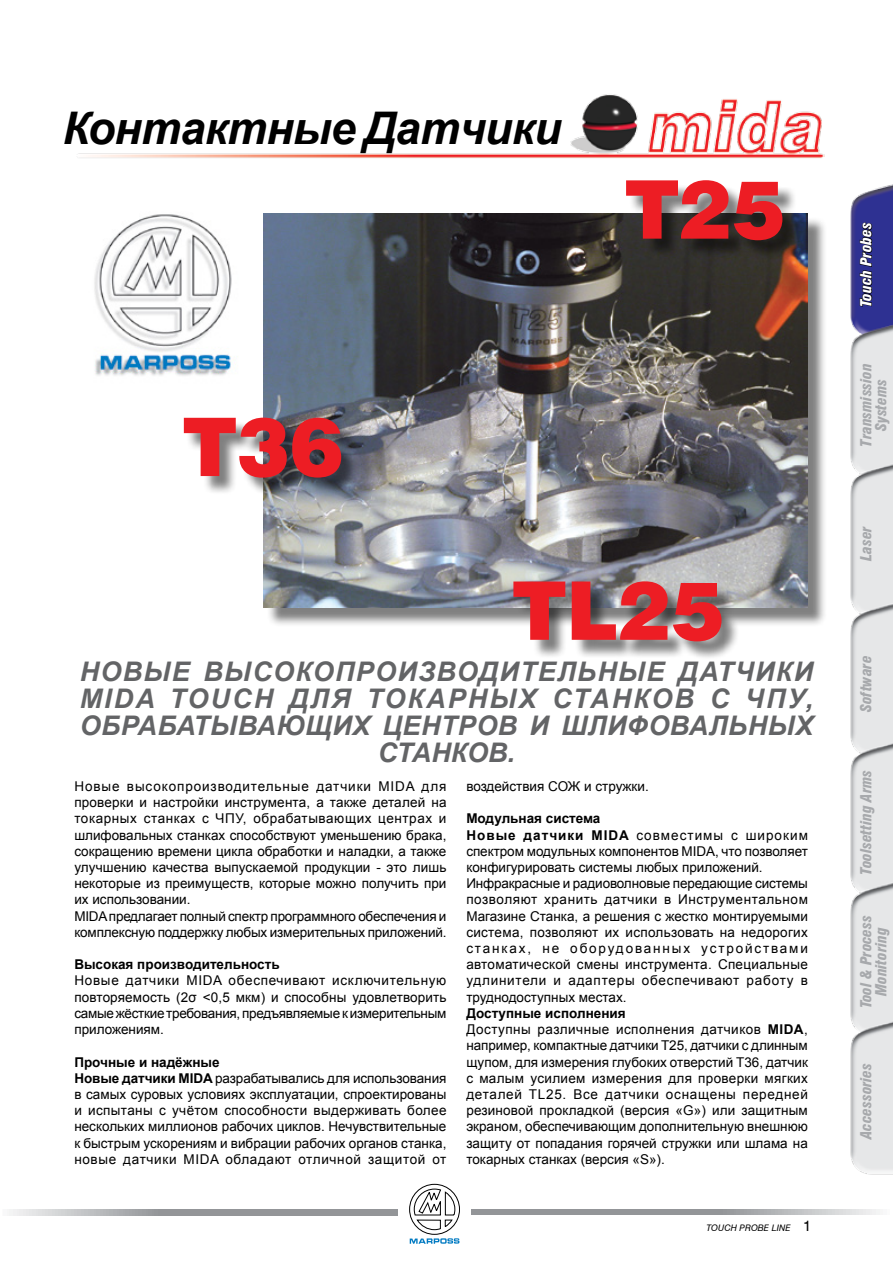
<style>
.page{position:relative;width:893px;height:1263px;background:#fff}
.page>*{position:absolute;margin:0;border:0;box-sizing:border-box;transform-origin:0 0}
.t1{font:900 81px "Swiss 721 BT";color:#ed1d24}
.t2{font:italic 700 45px "Arial";letter-spacing:-.015em;color:#000}
.t3{font:italic 700 27px/27px "Arial";letter-spacing:.045em;color:#636466;text-align:center}
.t4{font:italic 900 condensed 15px/15px "Swiss 721 BT";color:#a7a9ac;text-align:center}
.t5{font:italic 900 condensed 15px "Swiss 721 BT";color:#fff}
.t6{font:13.5px/16.2px "Arial";color:#000}
.t7{font:700 13.5px "Arial";color:#000}
.t8{font:italic 9px "Swiss 721 BT";color:#000}
.s1{font-weight:700}
.s2{font-style:normal;font-size:15px}
</style>
<div class="page">
<svg style="left:409px;top:1184px;width:51px;height:60px"></svg>
<svg style="left:9px;top:1209px;width:150px;height:6px"></svg>
<div style="left:159px;top:1209px;width:119px;height:6px;background:#939598"></div>
<div style="left:279px;top:1209px;width:118px;height:6px;background:#939598"></div>
<svg style="left:722px;top:1209px;width:158px;height:6px"></svg>
<div style="left:596px;top:1209px;width:126px;height:6px;background:#939598"></div>
<div style="left:471px;top:1209px;width:126px;height:6px;background:#939598"></div>
<img style="left:850px;top:184px;width:43px;height:991px">
<svg style="left:859px;top:222px;width:14px;height:85px"></svg>
<img style="left:94px;top:214px;width:144px;height:162px">
<img style="left:78px;top:94px;width:747px;height:64px">
<div style="left:266px;top:216px;width:560px;height:410px;background:#000;opacity:.5"></div>
<img style="left:264px;top:214px;width:544px;height:394px">
<div style="left:628px;top:183px;width:173px;height:76px;background:#000;opacity:.5"></div>
<div style="left:186px;top:420px;width:174px;height:76px;background:#000;opacity:.5"></div>
<div style="left:516px;top:584px;width:224px;height:76px;background:#000;opacity:.5"></div>
<h2 class="t2" style="left:62px;top:98px;width:501px">Контактные Датчики</h2>
<h1 class="t1" style="left:625px;top:161px;width:162px">T25</h1>
<h1 class="t1" style="left:183px;top:398px;width:162px">T36</h1>
<h1 class="t1" style="left:512px;top:562px;width:213px">TL25</h1>
<h3 class="t3" style="left:80px;top:658px;width:735px">НОВЫЕ ВЫСОКОПРОИЗВОДИТЕЛЬНЫЕ ДАТЧИКИ<br>MIDA TOUCH ДЛЯ ТОКАРНЫХ СТАНКОВ С ЧПУ,<br>ОБРАБАТЫВАЮЩИХ ЦЕНТРОВ И ШЛИФОВАЛЬНЫХ<br>СТАНКОВ.</h3>
<p class="t6" style="left:74px;top:778px;width:374px">Новые высокопроизводительные датчики MIDA для проверки и настройки инструмента, а также деталей на токарных станках с ЧПУ, обрабатывающих центрах и шлифовальных станках способствуют уменьшению брака, сокращению времени цикла обработки и наладки, а также улучшению качества выпускаемой продукции - это лишь некоторые из преимуществ, которые можно получить при их использовании.<br>MIDA предлагает полный спектр программного обеспечения и комплексную поддержку любых измерительных приложений.</p>
<p class="t7" style="left:74px;top:955px;width:207px">Высокая производительность</p>
<p class="t6" style="left:74px;top:973px;width:374px;text-align:justify">Новые датчики MIDA обеспечивают исключительную повторяемость (2σ &lt;0,5 мкм) и способны удовлетворить самые жёсткие требования, предъявляемые к измерительным приложениям.</p>
<p class="t6" style="left:74px;top:1054px;width:374px"><span class="s1">Прочные и надёжные<br>Новые датчики MIDA</span> разрабатывались для использования в самых суровых условиях эксплуатации, спроектированы и испытаны с учётом способности выдерживать более нескольких миллионов рабочих циклов. Нечувствительные к быстрым ускорениям и вибрации рабочих органов станка, новые датчики MIDA обладают отличной защитой от</p>
<p class="t6" style="left:466px;top:778px;width:184px">воздействия СОЖ и стружки.</p>
<p class="t6" style="left:466px;top:811px;width:343px"><span class="s1">Модульная система<br>Новые датчики MIDA</span> совместимы с широким спектром модульных компонентов MIDA, что позволяет конфигурировать системы любых приложений.<br>Инфракрасные и радиоволновые передающие системы позволяют хранить датчики в Инструментальном Магазине Станка, а решения с жестко монтируемыми система, позволяют их использовать на недорогих станках, не оборудованных устройствами автоматической смены инструмента. Специальные удлинители и адаптеры обеспечивают работу в труднодоступных местах.</p>
<p class="t6" style="left:466px;top:1005px;width:343px"><span class="s1">Доступные исполнения<br></span>Доступны различные исполнения датчиков <span class="s1">MIDA</span>, например, компактные датчики T25, датчики с длинным щупом, для измерения глубоких отверстий T36, датчик с малым усилием измерения для проверки мягких деталей TL25. Все датчики оснащены передней резиновой прокладкой (версия «G») или защитным экраном, обеспечивающим дополнительную внешнюю защиту от попадания горячей стружки или шлама на токарных станках (версия «S»).</p>
<p class="t8" style="left:706px;top:1222px;width:106px">TOUCH PROBE LINE <span class="s2">1</span></p>
<p class="t5" style="left:857px;top:307px;width:86px;rotate:-90deg">Touch Probes</p>
<p class="t4" style="left:858px;top:447px;width:85px;rotate:-90deg">Transmission<br>Systems</p>
<p class="t4" style="left:858px;top:561px;width:37px;rotate:-90deg">Laser</p>
<p class="t4" style="left:858px;top:712px;width:58px;rotate:-90deg">Software</p>
<p class="t4" style="left:858px;top:875px;width:107px;rotate:-90deg">Toolsetting Arms</p>
<p class="t4" style="left:858px;top:1008px;width:95px;rotate:-90deg">Tool &amp; Process<br>Monitoring</p>
<p class="t4" style="left:858px;top:1139px;width:78px;rotate:-90deg">Accessories</p>
</div>
